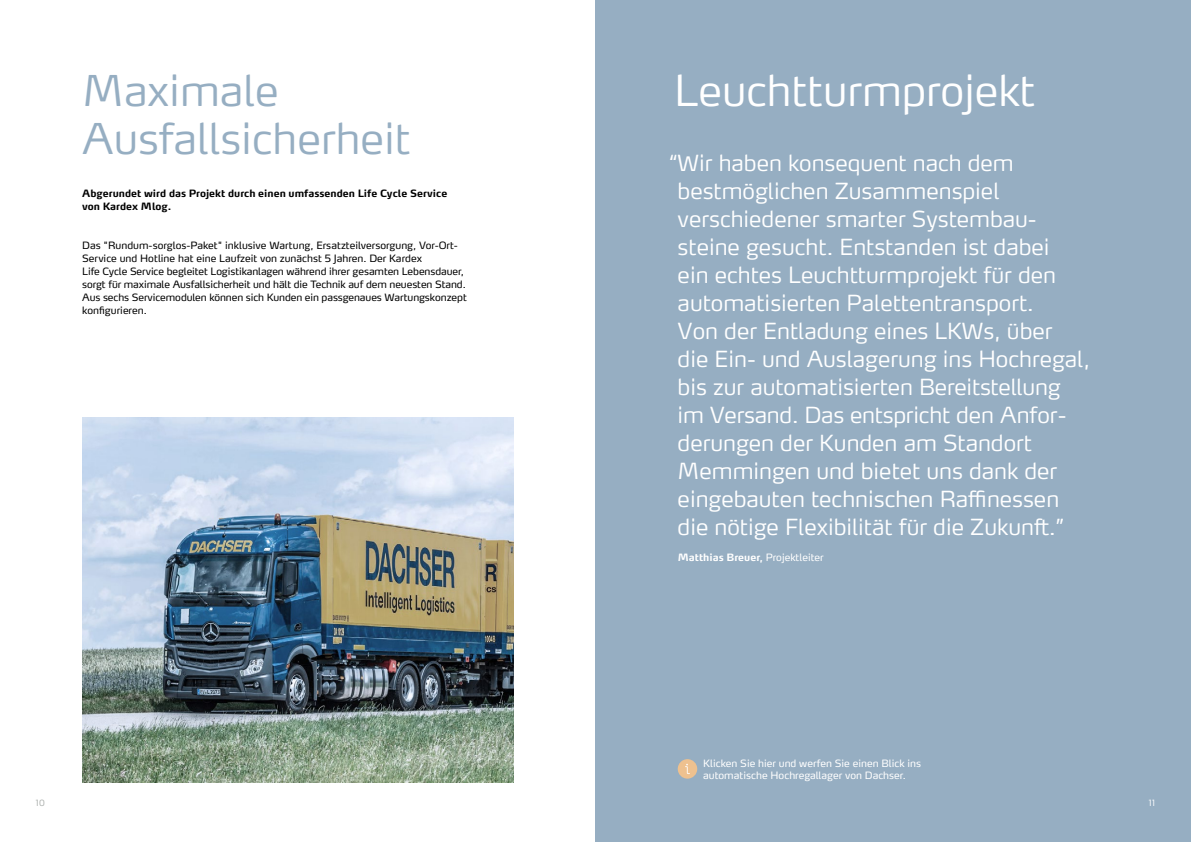
<style>
.page{position:relative;width:1191px;height:842px;background:#fff}
.page>*{position:absolute;margin:0;border:0;box-sizing:border-box;transform-origin:0 0}
.t1{font:300 42px/48px "Max Pro";color:#96aec2}
.t2{font:300 42px "Max Pro";color:#fff}
.t3{font:300 22px/28px "Max Pro";color:#fff}
.t4{font:10px/13px "Max Pro";letter-spacing:-.01em;color:#000}
.t5{font:10px/12px "Max Pro";color:#fff}
.t6{font:700 10px/13px "Max Pro";color:#000}
.t7{font:700 10px "Max Pro";color:#fff}
.t8{font:300 8.5px "Max Pro";color:#a8aca9}
.t9{font:300 8.5px "Max Pro";color:#fff}
.s1{font-weight:400}
</style>
<div class="page">
<div style="left:595px;top:0;width:596px;height:842px;background:#96aec2"></div>
<img style="left:82px;top:418px;width:431px;height:364px">
<div style="left:677px;top:759px;width:20px;height:20px;background:#eec18f;border-radius:50%"></div>
<svg style="left:685px;top:764px;width:5px;height:10px"></svg>
<h1 class="t1" style="left:82px;top:62px;width:330px">Maximale<br>Ausfallsicherheit</h1>
<p class="t6" style="left:82px;top:185px;width:366px">Abgerundet wird das Projekt durch einen umfassenden Life Cycle Service von Kardex Mlog.</p>
<p class="t4" style="left:82px;top:238px;width:386px">Das "Rundum-sorglos-Paket" inklusive Wartung, Ersatzteilversorgung, Vor-Ort-Service und Hotline hat eine Laufzeit von zunächst 5 Jahren. Der Kardex<br>Life Cycle Service begleitet Logistikanlagen während ihrer gesamten Lebensdauer, sorgt für maximale Ausfallsicherheit und hält die Technik auf dem neuesten Stand.<br>Aus sechs Servicemodulen können sich Kunden ein passgenaues Wartungskonzept konfigurieren.</p>
<h1 class="t2" style="left:674px;top:55px;width:362px">Leuchtturmprojekt</h1>
<p class="t3" style="left:677px;top:146px;width:414px;text-indent:-8px">“Wir haben konsequent nach dem bestmöglichen Zusammenspiel verschiedener smarter Systembau&shy;steine gesucht. Entstanden ist dabei<br>ein echtes Leuchtturmprojekt für den automatisierten Palettentransport.<br>Von der Entladung eines LKWs, über<br>die Ein- und Auslagerung ins Hochregal, bis zur automatisierten Bereitstellung im Versand. Das entspricht den Anfor&shy;derungen der Kunden am Standort Memmingen und bietet uns dank der eingebauten technischen Raffinessen die nötige Flexibilität für die Zukunft.”</p>
<p class="t7" style="left:677px;top:548px;width:147px">Matthias Breuer, <span class="s1">Projektleiter</span></p>
<p class="t5" style="left:703px;top:756px;width:219px">Klicken Sie hier und werfen Sie einen Blick ins automatische Hochregallager von Dachser.</p>
<p class="t8" style="left:36px;top:796px;width:11px">10</p>
<p class="t9" style="left:1148px;top:796px;width:8px">11</p>
</div>
